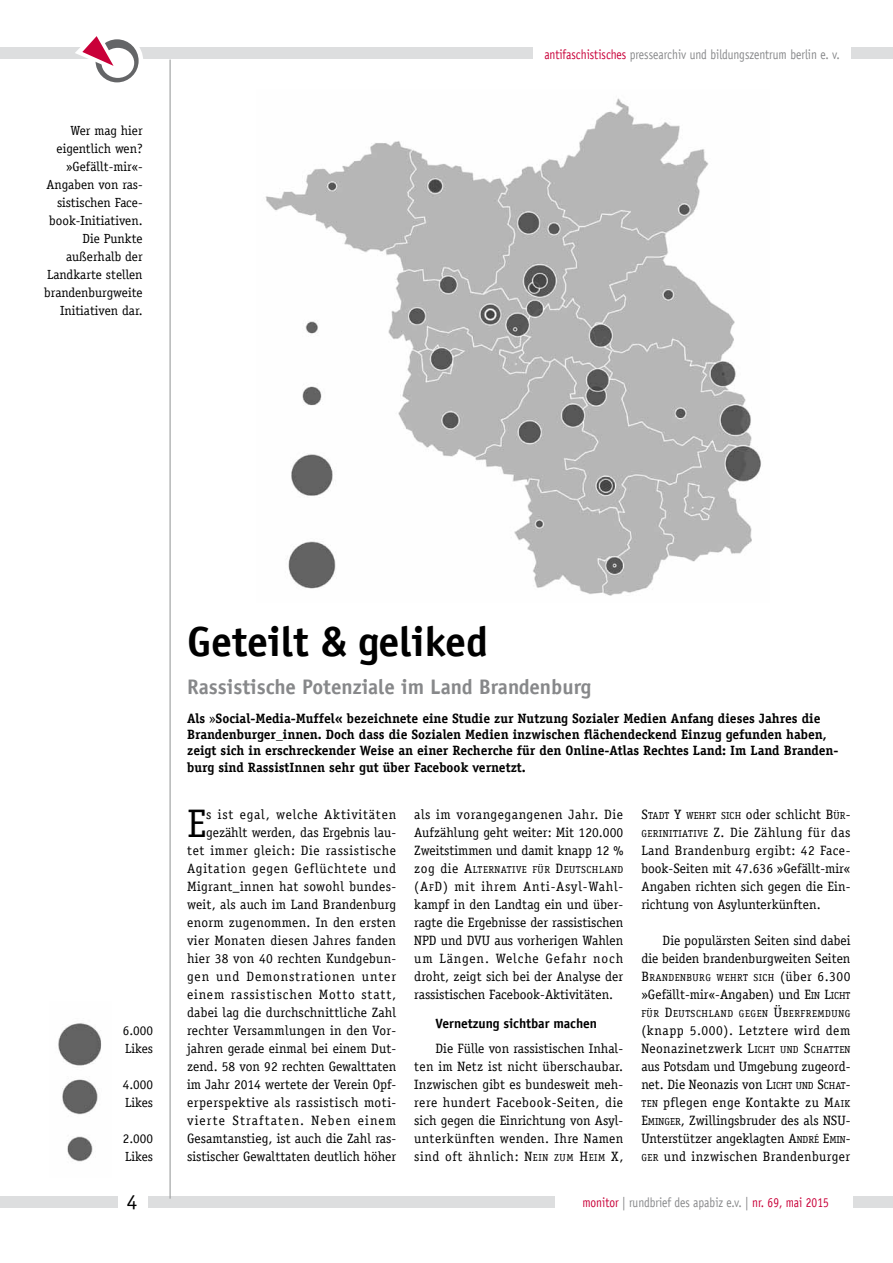
<style>
.page{position:relative;width:893px;height:1263px;background:#fff}
.page>*{position:absolute;margin:0;border:0;box-sizing:border-box;transform-origin:0 0}
.t1{font:700 42px "Officina Sans LT";letter-spacing:-.005em;color:#000}
.t2{font:39.75px "Officina Serif LT";color:#000}
.t3{font:700 21px "Officina Sans LT";color:#87888a}
.t4{font:21px "Officina Sans LT";color:#000}
.t5{font:13.5px/18px "Officina Serif LT";letter-spacing:.005em;color:#000;text-align:justify}
.t6{font:700 13.5px/16.2px "Officina Serif LT";color:#000}
.t7{font:13.5px "Officina Sans LT";color:#87888a;scale:.85 1}
.t8{font:700 13.5px "Officina Sans LT";color:#000}
.t9{font:13.2px/18px "Officina Serif LT";color:#000}
.t10{font:10.2px "Officina Serif LT";letter-spacing:.05em;color:#000}
.t11{font:10.2px "Officina Serif LT";letter-spacing:.02em;color:#000}
.s1{color:#c90039}
.s2{font-weight:400}
.s3{font-size:13.5px}
.s4{font-size:10.2px}
.s5{font-style:inherit}
</style>
<div class="page">
<div style="left:149px;top:1196px;width:408px;height:12px;background:#dddedf"></div>
<hr style="left:170px;top:60px;width:1px;height:1139px;background:#9c9e9f">
<div style="left:0;top:47px;width:893px;height:12px;background:#dddedf"></div>
<div style="left:90px;top:34px;width:53px;height:53px;background:#fff;border-radius:50%"></div>
<svg style="left:96px;top:39px;width:43px;height:43px"></svg>
<div style="left:101px;top:48px;width:33px;height:30px;background:#fff;border-radius:50%"></div>
<svg style="left:75px;top:36px;width:49px;height:38px"></svg>
<div style="left:533px;top:32px;width:318px;height:43px;background:#fff"></div>
<div style="left:555px;top:1189px;width:301px;height:26px;background:#fff"></div>
<div style="left:853px;top:1196px;width:40px;height:12px;background:#dddedf"></div>
<div style="left:0;top:1196px;width:118px;height:11px;background:#dddedf"></div>
<img style="left:265px;top:98px;width:496px;height:498px">
<img style="left:58px;top:1023px;width:44px;height:139px">
<p class="t9" style="left:44px;top:121px;width:100px;text-align:right">Wer mag hier eigentlich wen? »Gefällt-mir«-<br>Angaben von ras&shy;sistischen Face&shy;book-Initiativen.<br>Die Punkte außerhalb der<br>Landkarte stellen brandenburgweite<br>Initiativen dar.</p>
<p class="t7" style="left:544px;top:46px;width:349px"><span class="s1">antifaschistisches</span> pressearchiv und bildungszentrum berlin e. v.</p>
<p class="t9" style="left:123px;top:1021px;width:32px">6.000<br>Likes</p>
<p class="t9" style="left:123px;top:1075px;width:32px">4.000<br>Likes</p>
<p class="t9" style="left:123px;top:1129px;width:32px">2.000<br>Likes</p>
<h1 class="t1" style="left:187px;top:615px;width:302px">Geteilt &amp; geliked</h1>
<h3 class="t3" style="left:187px;top:674px;width:406px">Rassistische Potenziale im Land Brandenburg</h3>
<p class="t6" style="left:187px;top:710px;width:653px">Als <span class="s2">»</span>Social-Media-Muffel« bezeichnete eine Studie zur Nutzung Sozialer Medien Anfang dieses Jahres die Brandenburger_innen. Doch dass die Sozialen Medien inzwischen flächendeckend Einzug gefunden haben, zeigt sich in erschreckender Weise an einer Recherche für den Online-Atlas Rechtes Land: Im Land Branden&shy;burg sind RassistInnen sehr gut über Facebook vernetzt.</p>
<h2 class="t2" style="left:187px;top:800px;width:21px">E</h2>
<p class="t5" style="left:187px;top:805px;width:211px;text-align:right">s ist egal, welche Aktivitäten gezählt werden, das Ergebnis lau&shy;tet immer gleich: Die rassistische Agitation gegen Geflüchtete und Migrant_innen hat sowohl bundes&shy;weit, als auch im Land Brandenburg enorm zugenommen. In den ersten vier Monaten diesen Jahres fanden hier 38 von 40 rechten Kundgebun&shy;gen und Demonstrationen unter einem rassistischen Motto statt, dabei lag die durchschnittliche Zahl rechter Versammlungen in den Vor&shy;jahren gerade einmal bei einem Dut&shy;zend. 58 von 92 rechten Gewalttaten im Jahr 2014 wertete der Verein Opf&shy;erperspektive als rassistisch moti&shy;vierte Straftaten. Neben einem Gesamtanstieg, ist auch die Zahl ras&shy;sistischer Gewalttaten deutlich höher</p>
<p class="t5" style="left:414px;top:805px;width:211px">als im vorangegangenen Jahr. Die Aufzählung geht weiter: Mit 120.000<br>Zweitstimmen und damit knapp 12 %</p>
<p class="t11" style="left:641px;top:809px;width:211px"><span class="s3">S</span>TADT <span class="s3">Y</span> WEHRT SICH <span class="s3">oder schlicht</span> <span class="s3">B</span>ÜR<span class="s3">-</span></p>
<p class="t5" style="left:641px;top:823px;width:211px"><span class="s4">GERINITIATIVE</span> <span class="s5">Z</span>. Die Zählung für das Land Brandenburg ergibt: 42 Face&shy;book-Seiten mit 47.636 »Gefällt-mir« Angaben richten sich gegen die Ein&shy;richtung von Asylunterkünften.</p>
<p class="t5" style="left:641px;top:931px;width:211px;text-align:right">Die populärsten Seiten sind dabei<br>die beiden brandenburgweiten Seiten</p>
<p class="t10" style="left:641px;top:971px;width:211px"><span class="s3">B</span>RANDENBURG WEHRT SICH <span class="s3">(über 6.300</span></p>
<p class="t5" style="left:641px;top:985px;width:211px">»Gefällt-mir«-Angaben) und <span class="s5">E</span><span class="s4">IN</span> <span class="s5">L</span><span class="s4">ICHT</span></p>
<p class="t10" style="left:641px;top:1007px;width:211px">FÜR <span class="s3">D</span>EUTSCHLAND GEGEN <span class="s3">Ü</span>BERFREMDUNG</p>
<p class="t5" style="left:641px;top:1021px;width:211px">(knapp 5.000). Letztere wird dem Neonazinetzwerk <span class="s5">L</span><span class="s4">ICHT UND</span> <span class="s5">S</span><span class="s4">CHATTEN </span>aus Potsdam und Umgebung zugeord&shy;net. Die Neonazis von <span class="s5">L</span><span class="s4">ICHT UND</span> <span class="s5">S</span><span class="s4">CHAT</span><span class="s5">-</span><span class="s4">TEN</span> pflegen enge Kontakte zu <span class="s5">M</span><span class="s4">AIK </span><span class="s5">E</span><span class="s4">MINGER</span>, Zwillingsbruder des als NSU-Unterstützer angeklagten <span class="s5">A</span><span class="s4">NDRÉ</span> <span class="s5">E</span><span class="s4">MIN</span><span class="s5">-</span><span class="s4">GER</span> und inzwischen Brandenburger</p>
<p class="t10" style="left:414px;top:863px;width:211px"><span class="s3">zog die</span> <span class="s3">A</span>LTERNATIVE FÜR <span class="s3">D</span>EUTSCHLAND</p>
<p class="t5" style="left:414px;top:877px;width:211px">(<span class="s5">A</span><span class="s4">F</span><span class="s5">D</span>) mit ihrem Anti-Asyl-Wahl&shy;kampf in den Landtag ein und über&shy;ragte die Ergebnisse der rassistischen <span class="s5">NPD</span> und <span class="s5">DVU</span> aus vorherigen Wahlen um Längen. Welche Gefahr noch droht, zeigt sich bei der Analyse der rassistischen Facebook-Aktivitäten.</p>
<p class="t8" style="left:435px;top:1015px;width:163px">Vernetzung sichtbar machen</p>
<p class="t5" style="left:414px;top:1039px;width:211px;text-indent:21px">Die Fülle von rassistischen Inhal&shy;ten im Netz ist nicht überschaubar.<br>Inzwischen gibt es bundesweit meh&shy;rere hundert Facebook-Seiten, die sich gegen die Einrichtung von Asyl&shy;unterkünften wenden. Ihre Namen sind oft ähnlich: <span class="s5">N</span><span class="s4">EIN ZUM</span> <span class="s5">H</span><span class="s4">EIM</span> <span class="s5">X</span>,</p>
<h3 class="t4" style="left:127px;top:1189px;width:12px">4</h3>
<p class="t7" style="left:582px;top:1194px;width:291px"><span class="s1">monitor</span> | rundbrief des apabiz e.v. | <span class="s1">nr. 69, mai 2015</span></p>
</div>
